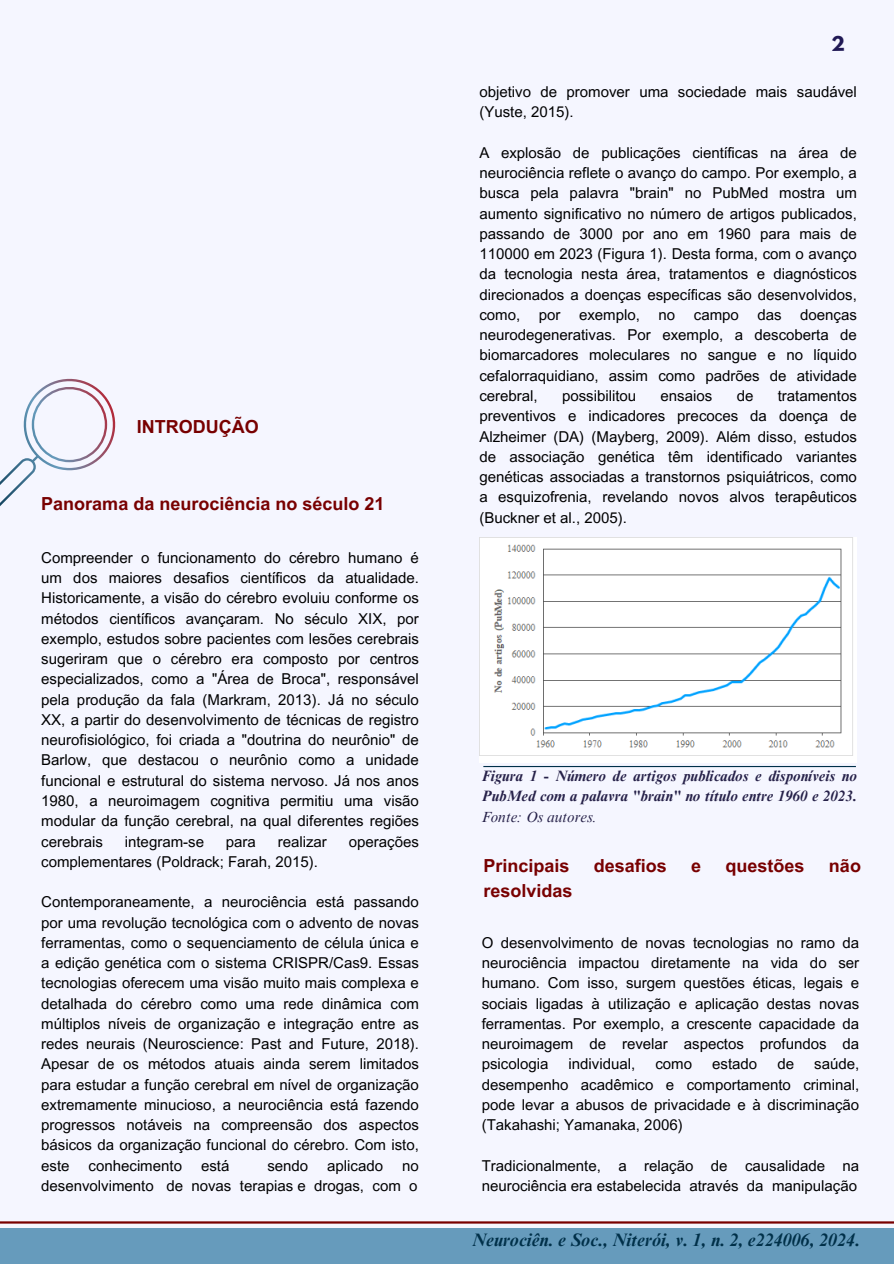
<style>
.page{position:relative;width:894px;height:1264px;background:#fff}
.page>*{position:absolute;margin:0;border:0;box-sizing:border-box;transform-origin:0 0}
.t1{font:700 18px "Arial MT Pro";color:#780000}
.t2{font:italic 700 18px "Times NRMT Pro";color:#003049}
.t3{font:15px/20.2px "Arial MT Pro";color:#000;text-align:justify}
.t4{font:italic 700 15px/20.2px "Times NRMT Pro";color:#262149;text-align:justify}
.s1{font-weight:400}
</style>
<div class="page">
<div style="left:0;top:0;width:893px;height:1263px;background:#f5f6ff"></div>
<div style="left:0;top:1228px;width:893px;height:35px;background:#669bbc"></div>
<hr style="left:0;top:1221px;width:893px;height:2px;background:#780000">
<svg style="left:0;top:378px;width:116px;height:128px"></svg>
<img style="left:479px;top:537px;width:374px;height:219px">
<hr style="left:483px;top:766px;width:372px;height:1px;background:#003049">
<h2 class="t1" style="left:137px;top:420px;width:123px">INTRODUÇÃO</h2>
<p class="t1" style="left:41px;top:497px;width:345px">Panorama da neurociência no século 21</p>
<p class="t3" style="left:41px;top:549px;width:379px">Compreender o funcionamento do cérebro humano é um dos maiores desafios científicos da atualidade.<br>Historicamente, a visão do cérebro evoluiu conforme os métodos científicos avançaram. No século XIX, por exemplo, estudos sobre pacientes com lesões cerebrais sugeriram que o cérebro era composto por centros especializados, como a "Área de Broca", responsável pela produção da fala (Markram, 2013). Já no século XX, a partir do desenvolvimento de técnicas de registro neurofisiológico, foi criada a "doutrina do neurônio" de Barlow, que destacou o neurônio como a unidade funcional e estrutural do sistema nervoso. Já nos anos 1980, a neuroimagem cognitiva permitiu uma visão modular da função cerebral, na qual diferentes regiões cerebrais</p>
<p class="t3" style="left:125px;top:833px;width:81px">integram-se</p>
<p class="t3" style="left:226px;top:833px;width:32px">para</p>
<p class="t3" style="left:278px;top:833px;width:51px">realizar</p>
<p class="t3" style="left:349px;top:833px;width:72px">operações</p>
<p class="t3" style="left:41px;top:853px;width:278px">complementares (Poldrack; Farah, 2015).</p>
<p class="t3" style="left:41px;top:893px;width:379px">Contemporaneamente, a neurociência está passando por uma revolução tecnológica com o advento de novas ferramentas, como o sequenciamento de célula única e a edição genética com o sistema CRISPR/Cas9. Essas tecnologias oferecem uma visão muito mais complexa e detalhada do cérebro como uma rede dinâmica com múltiplos níveis de organização e integração entre as redes neurais (Neuroscience: Past and Future, 2018).<br>Apesar de os métodos atuais ainda serem limitados para estudar a função cerebral em nível de organização extremamente minucioso, a neurociência está fazendo progressos notáveis na compreensão dos aspectos básicos da organização funcional do cérebro. Com isto, este</p>
<p class="t3" style="left:89px;top:1157px;width:95px">conhecimento</p>
<p class="t3" style="left:201px;top:1157px;width:30px">está</p>
<p class="t3" style="left:267px;top:1157px;width:42px">sendo</p>
<p class="t3" style="left:327px;top:1157px;width:57px">aplicado</p>
<p class="t3" style="left:41px;top:1157px;width:379px;text-align:right">no<br>desenvolvimento de novas terapias e drogas, com o</p>
<p class="t3" style="left:479px;top:84px;width:379px">objetivo de promover uma sociedade mais saudável (Yuste, 2015).</p>
<h1 class="t3" style="left:479px;top:144px;width:379px">A explosão de publicações científicas na área de neurociência reflete o avanço do campo. Por exemplo, a busca pela palavra "brain" no PubMed mostra um aumento significativo no número de artigos publicados, passando de 3000 por ano em 1960 para mais de 110000 em 2023 (Figura 1). Desta forma, com o avanço da tecnologia nesta área, tratamentos e diagnósticos direcionados a doenças específicas são desenvolvidos, como, por exemplo, no campo das doenças neurodegenerativas. Por exemplo, a descoberta de biomarcadores moleculares no sangue e no líquido cefalorraquidiano, assim como padrões de atividade cerebral,</h1>
<h1 class="t3" style="left:562px;top:387px;width:76px">possibilitou</h1>
<h1 class="t3" style="left:660px;top:387px;width:53px">ensaios</h1>
<h1 class="t3" style="left:736px;top:387px;width:18px">de</h1>
<h1 class="t3" style="left:479px;top:387px;width:379px;text-indent:298px">tratamentos preventivos e indicadores precoces da doença de Alzheimer (DA) (Mayberg, 2009). Além disso, estudos de associação genética têm identificado variantes genéticas associadas a transtornos psiquiátricos, como a esquizofrenia, revelando novos alvos terapêuticos (Buckner et al., 2005).</h1>
<p class="t4" style="left:481px;top:767px;width:376px">Figura 1 - Número de artigos publicados e disponíveis no PubMed com a palavra "brain" no título entre 1960 e 2023.<br><span class="s1">Fonte: Os autores.</span></p>
<h2 class="t1" style="left:483px;top:859px;width:88px">Principais</h2>
<h2 class="t1" style="left:593px;top:859px;width:75px">desafios</h2>
<h2 class="t1" style="left:691px;top:859px;width:12px">e</h2>
<h2 class="t1" style="left:725px;top:859px;width:81px">questões</h2>
<h2 class="t1" style="left:828px;top:859px;width:34px">não</h2>
<h2 class="t1" style="left:483px;top:884px;width:91px">resolvidas</h2>
<p class="t3" style="left:481px;top:934px;width:379px">O desenvolvimento de novas tecnologias no ramo da neurociência impactou diretamente na vida do ser humano. Com isso, surgem questões éticas, legais e sociais ligadas à utilização e aplicação destas novas ferramentas. Por exemplo, a crescente capacidade da neuroimagem de revelar aspectos profundos da psicologia</p>
<p class="t3" style="left:481px;top:1055px;width:379px;text-indent:332px">saúde, desempenho acadêmico e comportamento criminal, pode levar a abusos de privacidade e à discriminação (Takahashi; Yamanaka, 2006)</p>
<p class="t3" style="left:481px;top:1157px;width:379px">Tradicionalmente, a relação de causalidade na neurociência era estabelecida através da manipulação</p>
<p class="t3" style="left:568px;top:1055px;width:68px">individual,</p>
<p class="t3" style="left:655px;top:1055px;width:38px">como</p>
<p class="t3" style="left:712px;top:1055px;width:47px">estado</p>
<p class="t3" style="left:777px;top:1055px;width:18px">de</p>
<p class="t2" style="left:472px;top:1232px;width:389px">Neurociên. e Soc., Niterói, v. 1, n. 2, e224006, 2024.</p>
</div>
